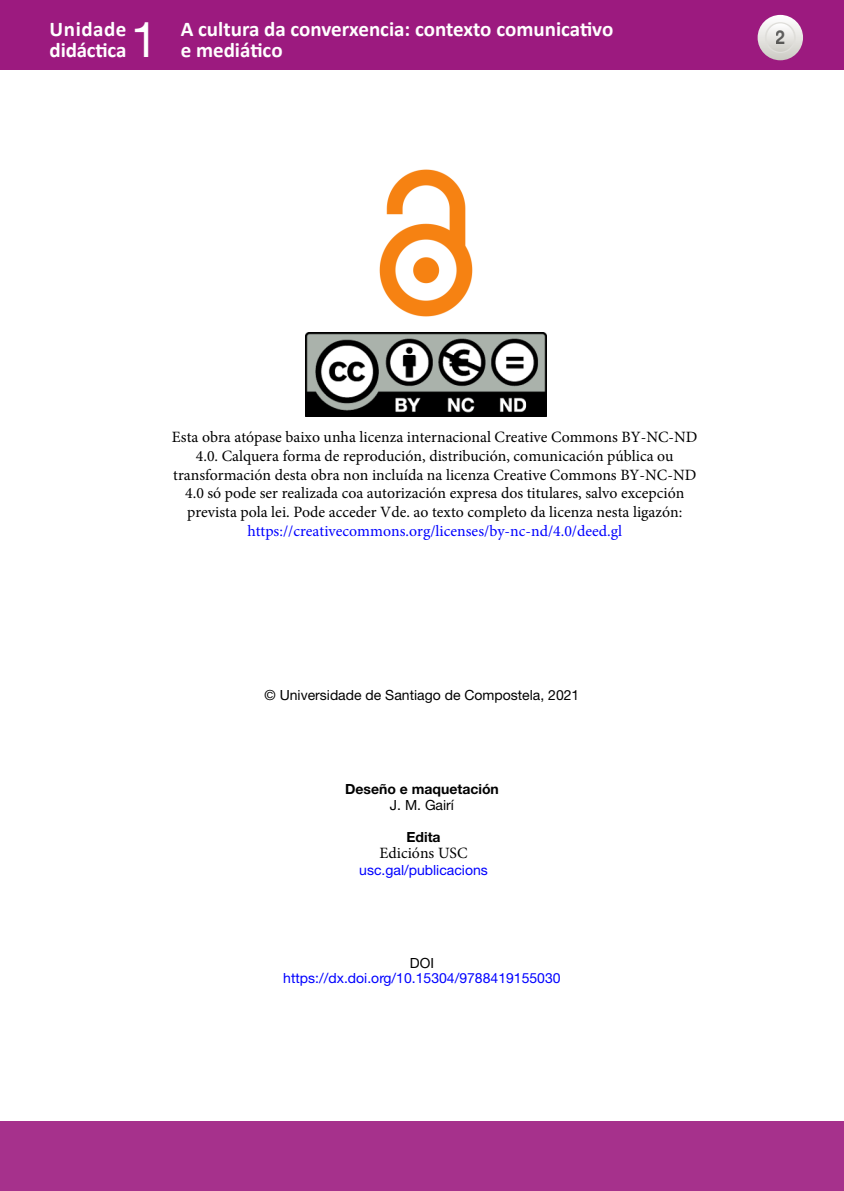
<style>
.page{position:relative;width:844px;height:1191px;background:#fff}
.page>*{position:absolute;margin:0;border:0;box-sizing:border-box;transform-origin:0 0}
.t1{font:49px "Helvetica Neue LT Std";color:#fff}
.t2{font:700 21px/21px "Calibri";color:#fff}
.t3{font:700 19.25px "Helvetica Neue LT Std";color:#000;scale:.9 1}
.t4{font:15.75px/18.9px "Minion Pro";color:#000;text-align:center}
.t5{font:15.75px "Minion Pro";color:#00f}
.t6{font:14px "Helvetica Neue LT Std";color:#00f}
.t7{font:14px "Helvetica Neue LT Std";color:#000}
.t8{font:700 14px "Helvetica Neue LT Std";color:#000}
</style>
<div class="page">
<div style="left:0;top:0;width:843px;height:69px;background:#9c1a7f"></div>
<svg style="left:757px;top:15px;width:45px;height:45px"></svg>
<svg style="left:765px;top:23px;width:29px;height:29px"></svg>
<div style="left:764px;top:22px;width:31px;height:31px;border:1px solid #dfdeda;border-radius:50%"></div>
<div style="left:0;top:1121px;width:843px;height:70px;background:#a6318c"></div>
<img style="left:305px;top:332px;width:241px;height:85px">
<img style="left:379px;top:169px;width:94px;height:148px">
<h2 class="t2" style="left:50px;top:19px;width:78px">Unidade didáctica</h2>
<h1 class="t1" style="left:131px;top:11px;width:29px">1</h1>
<h2 class="t2" style="left:181px;top:19px;width:434px">A cultura da converxencia: contexto comunicativo e mediático</h2>
<p class="t3" style="left:775px;top:26px;width:12px">2</p>
<p class="t4" style="left:172px;top:427px;width:527px">Esta obra atópase baixo unha licenza internacional Creative Commons BY-NC-ND 4.0. Calquera forma de reprodución, distribución, comunicación pública ou transformación desta obra non incluída na licenza Creative Commons BY-NC-ND 4.0 só pode ser realizada coa autorización expresa dos titulares, salvo excepción prevista pola lei. Pode acceder Vde. ao texto completo da licenza nesta ligazón:</p>
<p class="t5" style="left:247px;top:521px;width:376px">https://creativecommons.org/licenses/by-nc-nd/4.0/deed.gl</p>
<p class="t7" style="left:264px;top:686px;width:316px">© Universidade de Santiago de Compostela, 2021</p>
<p class="t8" style="left:345px;top:780px;width:155px">Deseño e maquetación</p>
<p class="t7" style="left:390px;top:796px;width:66px">J. M. Gairí</p>
<p class="t8" style="left:406px;top:828px;width:36px">Edita</p>
<p class="t4" style="left:379px;top:843px;width:89px">Edicións USC</p>
<p class="t6" style="left:359px;top:861px;width:130px">usc.gal/publicacions</p>
<p class="t7" style="left:410px;top:954px;width:26px">DOI</p>
<p class="t6" style="left:283px;top:970px;width:279px">https://dx.doi.org/10.15304/9788419155030</p>
</div>
